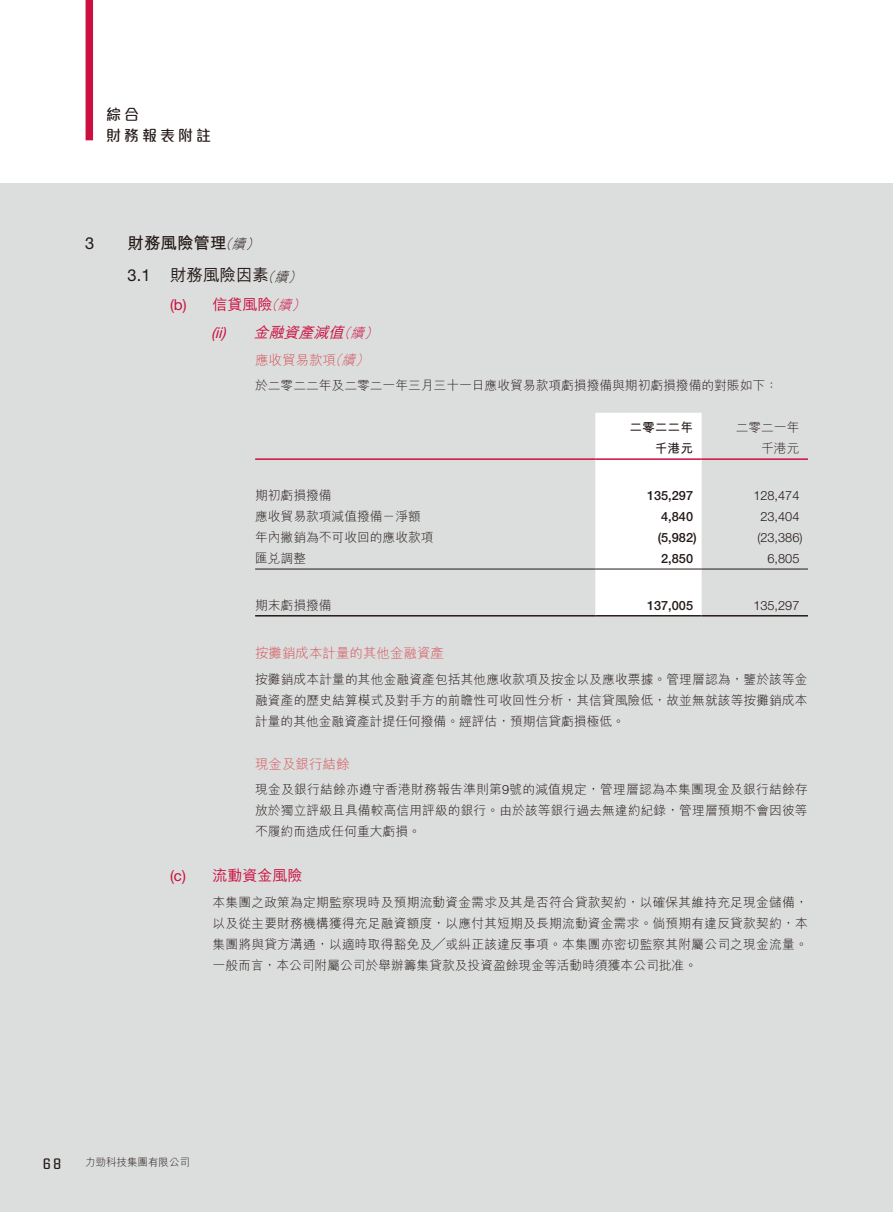
<style>
.page{position:relative;width:893px;height:1212px;background:#fff}
.page>*{position:absolute;margin:0;border:0;box-sizing:border-box;transform-origin:0 0}
.t1{font:700 16.5px/32.5px "M Hei HK";color:#231916}
.t2{font:16.5px "Helvetica Neue LT Std";color:#231916}
.t3{font:500 15px "M Hei HK";color:#cb103f}
.t4{font:italic 500 15px "M Hei HK";color:#cb103f}
.t5{font:500 15px/21px "M Elle HK";letter-spacing:.2em;color:#231916}
.t6{font:italic 15px "Helvetica Neue LT Std";color:#cb103f}
.t7{font:15px "Briem Akademi Std";color:#231916}
.t8{font:300 13.5px "M Hei HK";color:#d4535a}
.t9{font:300 12.75px/21px "M Hei HK";color:#231916;text-align:justify}
.t10{font:300 12.75px "Helvetica Neue LT Std";color:#231916}
.t11{font:500 12.75px "Helvetica Neue LT Std";color:#231916}
.t12{font:700 12.75px "M Hei HK";color:#231916}
.t13{font:300 10.5px "M Hei HK";color:#231916}
.s1{font-weight:300;font-style:italic;font-size:13.5px}
.s2{font-family:"Helvetica Neue LT Std";font-weight:400}
.s3{font-weight:500}
.s4{font-weight:300;font-size:13.5px}
.s5{font-style:italic}
.s6{font-family:"Helvetica Neue LT Std"}
</style>
<div class="page">
<div style="left:0;top:183px;width:893px;height:1029px;background:#dcdddd"></div>
<div style="left:86px;top:0;width:7px;height:140px;background:#cb103f"></div>
<div style="left:595px;top:413px;width:107px;height:202px;background:#fff"></div>
<hr style="left:255px;top:458px;width:340px;height:2px;background:#cb103f">
<hr style="left:595px;top:458px;width:107px;height:2px;background:#cb103f">
<hr style="left:702px;top:458px;width:106px;height:2px;background:#cb103f">
<hr style="left:255px;top:569px;width:340px;height:1px;background:#231916">
<hr style="left:595px;top:569px;width:107px;height:1px;background:#231916">
<hr style="left:702px;top:569px;width:106px;height:1px;background:#231916">
<hr style="left:255px;top:615px;width:340px;height:1px;background:#231916">
<hr style="left:595px;top:615px;width:107px;height:1px;background:#231916">
<hr style="left:702px;top:615px;width:106px;height:1px;background:#231916">
<p class="t5" style="left:106px;top:103px;width:106px">綜合<br>財務報表附註</p>
<p class="t2" style="left:85px;top:233px;width:11px">3</p>
<p class="t1" style="left:128px;top:225px;width:179px">財務風險管理<span class="s1">（續）<br></span><span class="s2">3.1</span> <span class="s3">財務風險因素</span><span class="s1">（續）</span></p>
<p class="t3" style="left:170px;top:293px;width:140px"><span class="s2">(b)</span> 信貸風險<span class="s1">（續）</span></p>
<p class="t6" style="left:211px;top:324px;width:17px">(ii)</p>
<p class="t4" style="left:254px;top:321px;width:129px">金融資產減值<span class="s4">（續）</span></p>
<p class="t8" style="left:255px;top:353px;width:118px">應收貿易款項<span class="s5">（續）</span></p>
<p class="t9" style="left:255px;top:375px;width:524px">於二零二二年及二零二一年三月三十一日應收貿易款項虧損撥備與期初虧損撥備的對賬如下：</p>
<p class="t12" style="left:629px;top:418px;width:65px">二零二二年</p>
<p class="t9" style="left:736px;top:417px;width:65px">二零二一年</p>
<p class="t12" style="left:655px;top:439px;width:40px">千港元</p>
<p class="t9" style="left:761px;top:438px;width:40px">千港元</p>
<p class="t9" style="left:255px;top:485px;width:78px">期初虧損撥備</p>
<p class="t11" style="left:647px;top:488px;width:48px">135,297</p>
<p class="t10" style="left:753px;top:488px;width:48px">128,474</p>
<p class="t9" style="left:255px;top:506px;width:167px">應收貿易款項減值撥備－淨額</p>
<p class="t11" style="left:661px;top:509px;width:33px">4,840</p>
<p class="t10" style="left:760px;top:509px;width:40px">23,404</p>
<p class="t9" style="left:255px;top:527px;width:180px">年內撇銷為不可收回的應收款項</p>
<p class="t11" style="left:658px;top:530px;width:40px">(5,982)</p>
<p class="t10" style="left:757px;top:530px;width:47px">(23,386)</p>
<p class="t9" style="left:255px;top:548px;width:52px">匯兌調整</p>
<p class="t11" style="left:661px;top:551px;width:33px">2,850</p>
<p class="t10" style="left:767px;top:551px;width:33px">6,805</p>
<p class="t9" style="left:255px;top:594px;width:78px">期末虧損撥備</p>
<p class="t11" style="left:647px;top:598px;width:48px">137,005</p>
<p class="t10" style="left:753px;top:597px;width:48px">135,297</p>
<p class="t8" style="left:255px;top:646px;width:190px">按攤銷成本計量的其他金融資產</p>
<p class="t9" style="left:255px;top:668px;width:554px">按攤銷成本計量的其他金融資產包括其他應收款項及按金以及應收票據。管理層認為，鑒於該等金融資產的歷史結算模式及對手方的前瞻性可收回性分析，其信貸風險低，故並無就該等按攤銷成本計量的其他金融資產計提任何撥備。經評估，預期信貸虧損極低。</p>
<p class="t8" style="left:255px;top:757px;width:96px">現金及銀行結餘</p>
<p class="t9" style="left:255px;top:779px;width:554px">現金及銀行結餘亦遵守香港財務報告準則第<span class="s6">9</span>號的減值規定，管理層認為本集團現金及銀行結餘存放於獨立評級且具備較高信用評級的銀行。由於該等銀行過去無違約紀錄，管理層預期不會因彼等不履約而造成任何重大虧損。</p>
<p class="t3" style="left:170px;top:865px;width:134px"><span class="s2">(c)</span> 流動資金風險</p>
<p class="t9" style="left:213px;top:891px;width:597px">本集團之政策為定期監察現時及預期流動資金需求及其是否符合貸款契約，以確保其維持充足現金儲備，以及從主要財務機構獲得充足融資額度，以應付其短期及長期流動資金需求。倘預期有違反貸款契約，本集團將與貸方溝通，以適時取得豁免及╱或糾正該違反事項。本集團亦密切監察其附屬公司之現金流量。一般而言，本公司附屬公司於舉辦籌集貸款及投資盈餘現金等活動時須獲本公司批准。</p>
<p class="t7" style="left:43px;top:1155px;width:21px">68</p>
<p class="t13" style="left:85px;top:1157px;width:106px">力勁科技集團有限公司</p>
</div>
